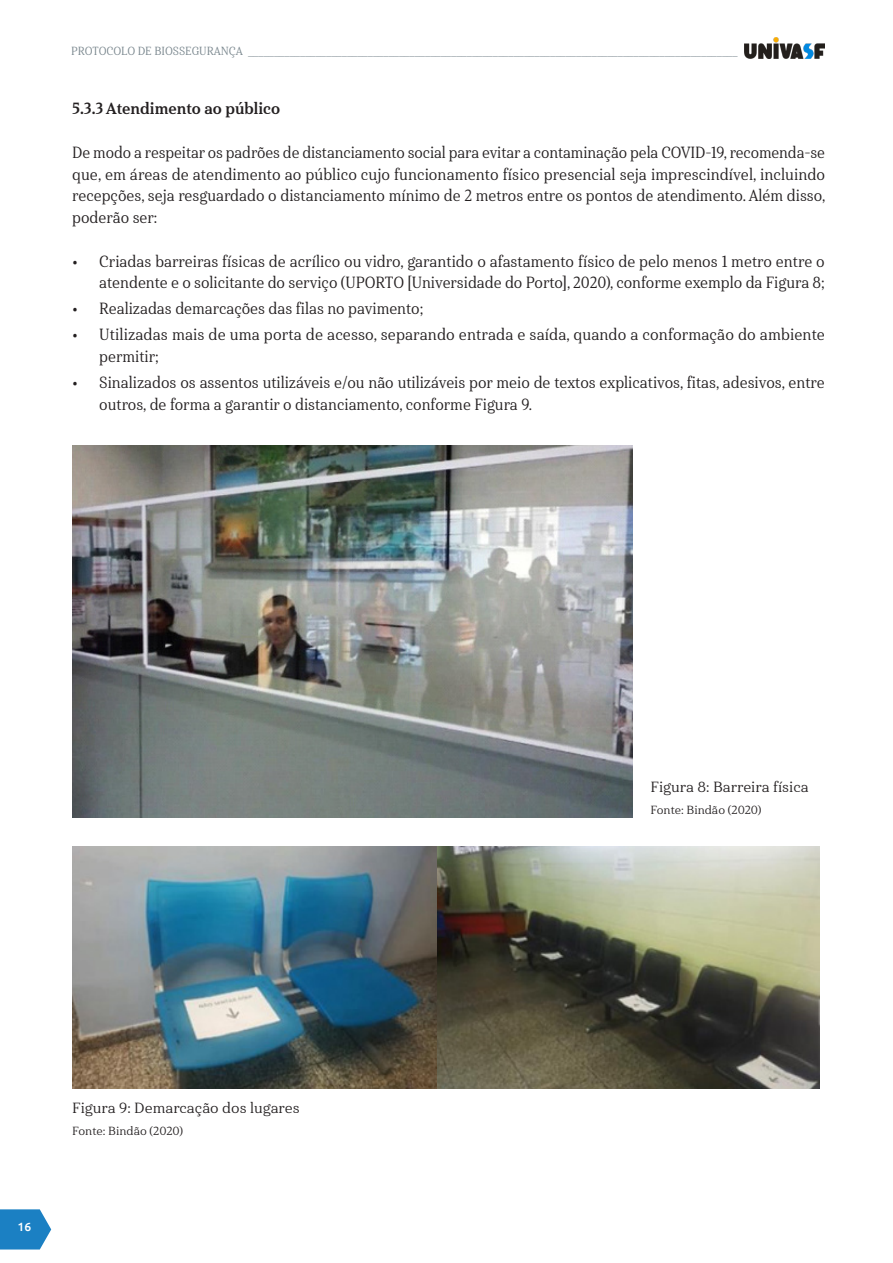
<style>
.page{position:relative;width:893px;height:1263px;background:#fff}
.page>*{position:absolute;margin:0;border:0;box-sizing:border-box;transform-origin:0 0}
.Par_1{font:16.5px/21.8px "Haboro Serif Cond";color:#231f20}
.Par_1-2{font:700 16.5px "Haboro Serif Cond";color:#231f20}
.t1{font:15px "Haboro Serif Norm";color:#231f20}
.t2{font:12px "Haboro Serif Cond";color:#7a878e}
.t3{font:12px "Haboro Serif Norm";color:#231f20}
.t4{font:500 12px "Ubuntu";color:#fff}
</style>
<div class="page">
<svg style="left:0;top:1209px;width:51px;height:40px;background:#358ec9"></svg>
<img style="left:745px;top:38px;width:80px;height:21px">
<img style="left:72px;top:445px;width:560px;height:373px">
<img style="left:72px;top:846px;width:366px;height:243px">
<img style="left:438px;top:846px;width:382px;height:243px">
<p class="t2" style="left:71px;top:43px;width:668px">PROTOCOLO DE BIOSSEGURANÇA ______________________________________________________________________________________________</p>
<p class="Par_1-2" style="left:72px;top:98px;width:209px">5.3.3 Atendimento ao público</p>
<p class="Par_1" style="left:72px;top:142px;width:755px;text-align:justify">De modo a respeitar os padrões de distanciamento social para evitar a contaminação pela COVID-19, recomenda-se que, em áreas de atendimento ao público cujo funcionamento físico presencial seja imprescindível, incluindo recepções, seja resguardado o distanciamento mínimo de 2 metros entre os pontos de atendimento. Além disso, poderão ser:</p>
<p class="Par_1" style="left:72px;top:250px;width:754px;text-align:right">• Criadas barreiras físicas de acrílico ou vidro, garantido o afastamento físico de pelo menos 1 metro entre o atendente e o solicitante do serviço (UPORTO [Universidade do Porto], 2020), conforme exemplo da Figura 8;</p>
<p class="Par_1" style="left:72px;top:298px;width:353px">• Realizadas demarcações das filas no pavimento;</p>
<p class="Par_1" style="left:99px;top:324px;width:727px;text-indent:-27px">• Utilizadas mais de uma porta de acesso, separando entrada e saída, quando a conformação do ambiente permitir;</p>
<p class="Par_1" style="left:99px;top:372px;width:727px;text-indent:-27px">• Sinalizados os assentos utilizáveis e/ou não utilizáveis por meio de textos explicativos, fitas, adesivos, entre outros, de forma a garantir o distanciamento, conforme Figura 9.</p>
<p class="t4" style="left:18px;top:1219px;width:15px">16</p>
<p class="t1" style="left:72px;top:1098px;width:229px">Figura 9: Demarcação dos lugares</p>
<p class="t3" style="left:72px;top:1123px;width:112px">Fonte: Bindão (2020)</p>
<p class="t1" style="left:651px;top:778px;width:160px">Figura 8: Barreira física</p>
<p class="t3" style="left:651px;top:802px;width:112px">Fonte: Bindão (2020)</p>
</div>
